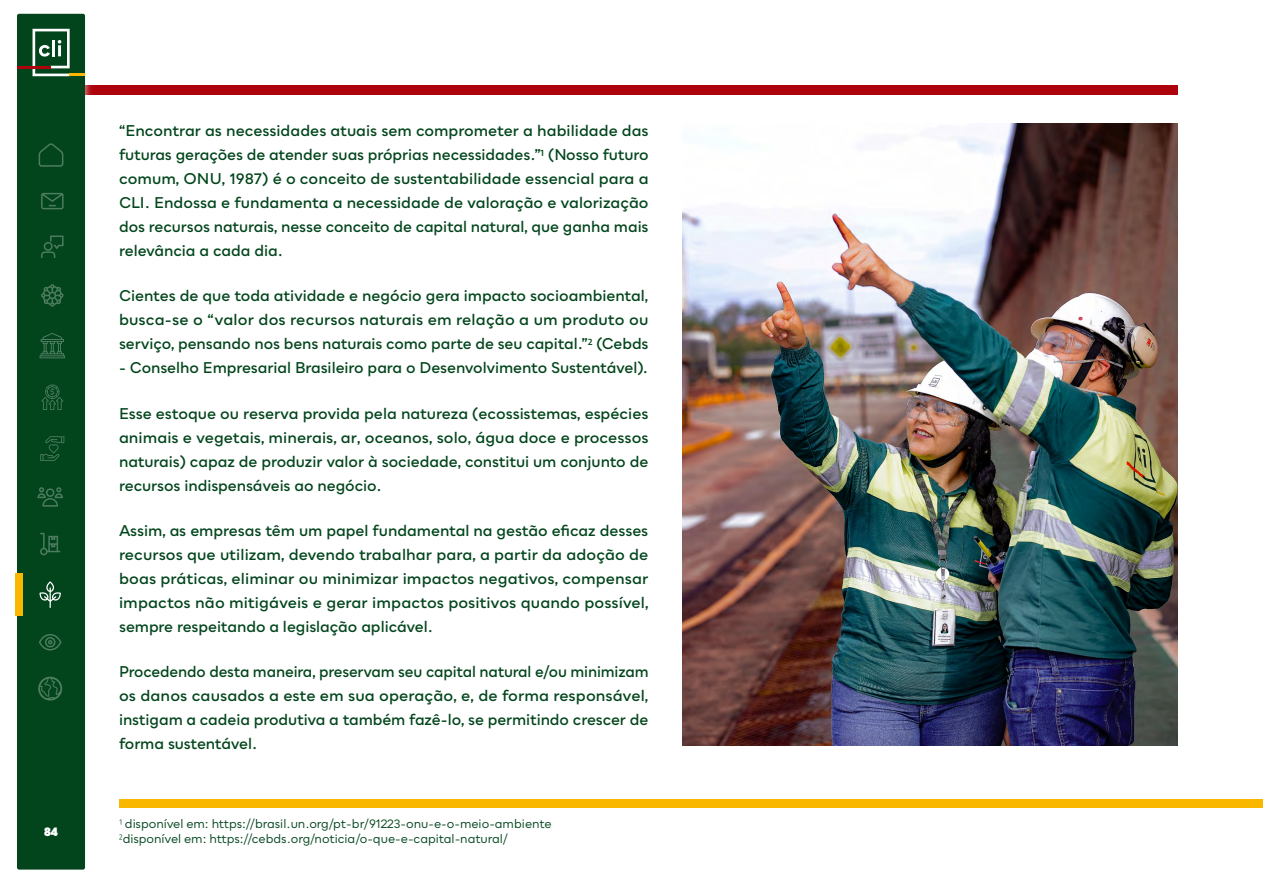
<style>
.page{position:relative;width:1263px;height:893px;background:#fff}
.page>*{position:absolute;margin:0;border:0;box-sizing:border-box;transform-origin:0 0}
.t1{font:600 15px/24px "Bozon";letter-spacing:-.005em;color:#02451c;text-align:justify}
.t2{font:12px/15px "Bozon";letter-spacing:-.005em;color:#02451c}
.t3{font:900 12px "Bozon";color:#fff}
.s1{font-family:"The Sans";font-weight:300}
.s2{font-family:"Open Sans";font-weight:300;font-stretch:condensed}
</style>
<div class="page">
<img style="left:682px;top:123px;width:496px;height:622px">
<div style="left:119px;top:799px;width:1144px;height:9px;background:#f9b700"></div>
<div style="left:23px;top:85px;width:1155px;height:9px;background:#ac030c"></div>
<div style="left:9px;top:5px;width:84px;height:873px;background:#fff"></div>
<div style="left:17px;top:14px;width:68px;height:856px;background:#02451c;border-radius:2px"></div>
<hr style="left:17px;top:66px;width:34px;height:2px;background:#ac030c">
<svg style="left:33px;top:29px;width:52px;height:47px"></svg>
<svg style="left:41px;top:193px;width:23px;height:17px"></svg>
<div style="left:16px;top:137px;width:69px;height:43px;background:#02451c"></div>
<svg style="left:41px;top:235px;width:23px;height:23px"></svg>
<svg style="left:41px;top:284px;width:23px;height:23px"></svg>
<svg style="left:39px;top:333px;width:26px;height:26px"></svg>
<svg style="left:41px;top:384px;width:23px;height:26px"></svg>
<svg style="left:40px;top:436px;width:25px;height:25px"></svg>
<svg style="left:37px;top:487px;width:26px;height:20px"></svg>
<svg style="left:40px;top:532px;width:21px;height:24px"></svg>
<svg style="left:16px;top:573px;width:45px;height:43px"></svg>
<svg style="left:39px;top:634px;width:23px;height:17px"></svg>
<svg style="left:38px;top:676px;width:25px;height:25px"></svg>
<p class="t3" style="left:44px;top:823px;width:15px">84</p>
<p class="t1" style="left:119px;top:119px;width:531px">“Encontrar as necessidades atuais sem comprometer a habilidade das futuras gerações de atender suas próprias necessidades.”<span class="s1">¹</span> (Nosso futuro comum, ONU, 1987) é o conceito de sustentabilidade essencial para a CLI. Endossa e fundamenta a necessidade de valoração e valorização dos recursos naturais, nesse conceito de capital natural, que ganha mais relevância a cada dia.</p>
<p class="t1" style="left:119px;top:284px;width:531px">Cientes de que toda atividade e negócio gera impacto socioambiental, busca-se o “valor dos recursos naturais em relação a um produto ou serviço, pensando nos bens naturais como parte de seu capital.”<span class="s1">²</span> (Cebds</p>
<p class="t1" style="left:119px;top:356px;width:531px">- Conselho Empresarial Brasileiro para o Desenvolvimento Sustentável).</p>
<p class="t1" style="left:119px;top:401px;width:531px">Esse estoque ou reserva provida pela natureza (ecossistemas, espécies animais e vegetais, minerais, ar, oceanos, solo, água doce e processos naturais) capaz de produzir valor à sociedade, constitui um conjunto de recursos indispensáveis ao negócio.</p>
<p class="t1" style="left:119px;top:518px;width:531px">Assim, as empresas têm um papel fundamental na gestão eficaz desses recursos que utilizam, devendo trabalhar para, a partir da adoção de boas práticas, eliminar ou minimizar impactos negativos, compensar impactos não mitigáveis e gerar impactos positivos quando possível, sempre respeitando a legislação aplicável.</p>
<p class="t1" style="left:119px;top:660px;width:531px">Procedendo desta maneira, preservam seu capital natural e/ou minimizam os danos causados a este em sua operação, e, de forma responsável, instigam a cadeia produtiva a também fazê-lo, se permitindo crescer de forma sustentável.</p>
<p class="t2" style="left:119px;top:816px;width:434px"><span class="s2">¹</span> disponível em: https://brasil.un.org/pt-br/91223-onu-e-o-meio-ambiente<br><span class="s2">²</span>disponível em: https://cebds.org/noticia/o-que-e-capital-natural/</p>
</div>
